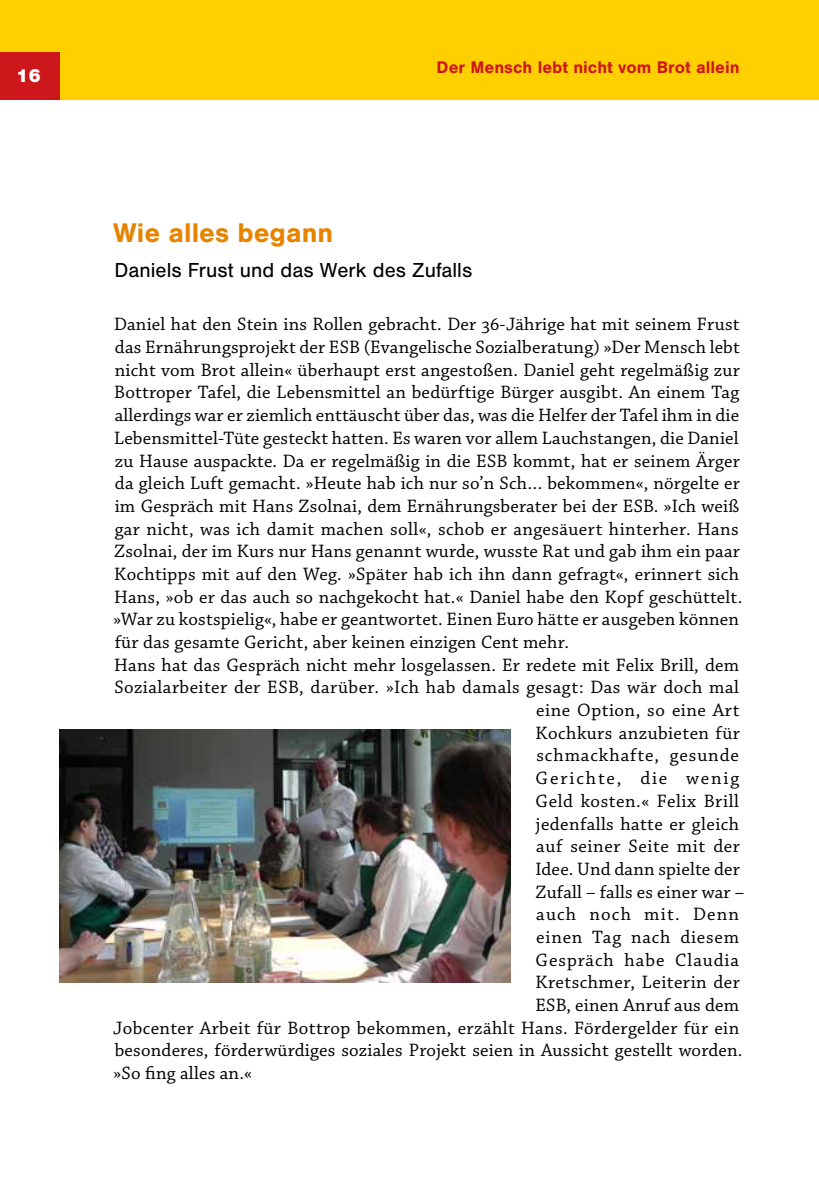
<style>
.page{position:relative;width:819px;height:1191px;background:#fff}
.page>*{position:absolute;margin:0;border:0;box-sizing:border-box;transform-origin:0 0}
.t1{font:700 28px "Nimbus San";color:#e88300}
.t2{font:21px "Nimbus San";color:#000}
.t3{font:900 19.25px "Nimbus San";color:#fff}
.t4{font:18.9px "Chaparral Pro";letter-spacing:.01em;color:#000}
.t5{font:18.9px "Chaparral Pro";letter-spacing:.03em;color:#000}
.t6{font:18.9px "Chaparral Pro";letter-spacing:.05em;color:#000}
.t7{font:18.9px "Chaparral Pro";letter-spacing:.045em;color:#000}
.t8{font:18.9px "Chaparral Pro";letter-spacing:.1em;color:#000}
.t9{font:18.9px "Chaparral Pro";letter-spacing:.065em;color:#000}
.t10{font:700 17.5px "Nimbus San";color:#cd171a}
</style>
<div class="page">
<div style="left:0;top:0;width:819px;height:99px;background:#ffd000"></div>
<div style="left:0;top:52px;width:60px;height:47px;background:#cd171a"></div>
<img style="left:60px;top:729px;width:450px;height:253px">
<p class="t3" style="left:16px;top:65px;width:27px">16</p>
<p class="t10" style="left:436px;top:58px;width:304px">Der Mensch lebt nicht vom Brot allein</p>
<h1 class="t1" style="left:113px;top:217px;width:221px">Wie alles begann</h1>
<p class="t2" style="left:115px;top:258px;width:359px">Daniels Frust und das Werk des Zufalls</p>
<p class="t4" style="left:114px;top:314px;width:627px">Daniel hat den Stein ins Rollen gebracht. Der 36-Jährige hat mit seinem Frust</p>
<p class="t4" style="left:115px;top:336px;width:626px">das Ernährungsprojekt der ESB (Evangelische Sozialberatung) »Der Mensch lebt</p>
<p class="t4" style="left:115px;top:359px;width:626px">nicht vom Brot allein« überhaupt erst angestoßen. Daniel geht regelmäßig zur</p>
<p class="t4" style="left:114px;top:382px;width:626px">Bottroper Tafel, die Lebensmittel an bedürftige Bürger ausgibt. An einem Tag</p>
<p class="t4" style="left:115px;top:405px;width:625px">allerdings war er ziemlich enttäuscht über das, was die Helfer der Tafel ihm in die</p>
<p class="t4" style="left:114px;top:427px;width:626px">Lebensmittel-Tüte gesteckt hatten. Es waren vor allem Lauchstangen, die Daniel</p>
<p class="t4" style="left:115px;top:450px;width:626px">zu Hause auspackte. Da er regelmäßig in die ESB kommt, hat er seinem Ärger</p>
<p class="t4" style="left:115px;top:473px;width:626px">da gleich Luft gemacht. »Heute hab ich nur so’n Sch… bekommen«, nörgelte er</p>
<p class="t4" style="left:115px;top:495px;width:626px">im Gespräch mit Hans Zsolnai, dem Ernährungsberater bei der ESB. »Ich weiß</p>
<p class="t4" style="left:115px;top:518px;width:625px">gar nicht, was ich damit machen soll«, schob er angesäuert hinterher. Hans</p>
<p class="t4" style="left:114px;top:541px;width:627px">Zsolnai, der im Kurs nur Hans genannt wurde, wusste Rat und gab ihm ein paar</p>
<p class="t4" style="left:114px;top:563px;width:626px">Kochtipps mit auf den Weg. »Später hab ich ihn dann gefragt«, erinnert sich</p>
<p class="t4" style="left:114px;top:586px;width:629px">Hans, »ob er das auch so nachgekocht hat.« Daniel habe den Kopf geschüttelt.</p>
<p class="t4" style="left:113px;top:609px;width:627px">»War zu kostspielig«, habe er geantwortet. Einen Euro hätte er ausgeben können</p>
<p class="t4" style="left:115px;top:631px;width:456px">für das gesamte Gericht, aber keinen einzigen Cent mehr.</p>
<p class="t4" style="left:114px;top:654px;width:626px">Hans hat das Gespräch nicht mehr losgelassen. Er redete mit Felix Brill, dem</p>
<p class="t4" style="left:114px;top:677px;width:626px">Sozialarbeiter der ESB, darüber. »Ich hab damals gesagt: Das wär doch mal</p>
<p class="t4" style="left:536px;top:699px;width:205px">eine Option, so eine Art</p>
<p class="t4" style="left:535px;top:722px;width:206px">Kochkurs anzubieten für</p>
<p class="t6" style="left:536px;top:745px;width:204px">schmackhafte, gesunde</p>
<p class="t8" style="left:535px;top:767px;width:205px">Gerichte, die wenig</p>
<p class="t5" style="left:535px;top:790px;width:205px">Geld kosten.« Felix Brill</p>
<p class="t4" style="left:536px;top:813px;width:205px">jedenfalls hatte er gleich</p>
<p class="t5" style="left:536px;top:835px;width:205px">auf seiner Seite mit der</p>
<p class="t4" style="left:535px;top:858px;width:206px">Idee. Und dann spielte der</p>
<p class="t4" style="left:535px;top:881px;width:210px">Zufall – falls es einer war –</p>
<p class="t9" style="left:536px;top:903px;width:204px">auch noch mit. Denn</p>
<p class="t7" style="left:536px;top:926px;width:204px">einen Tag nach diesem</p>
<p class="t6" style="left:535px;top:949px;width:205px">Gespräch habe Claudia</p>
<p class="t4" style="left:535px;top:972px;width:206px">Kretschmer, Leiterin der</p>
<p class="t4" style="left:535px;top:994px;width:205px">ESB, einen Anruf aus dem</p>
<p class="t4" style="left:113px;top:1017px;width:627px">Jobcenter Arbeit für Bottrop bekommen, erzählt Hans. Fördergelder für ein</p>
<p class="t4" style="left:115px;top:1040px;width:629px">besonderes, förderwürdiges soziales Projekt seien in Aussicht gestellt worden.</p>
<p class="t4" style="left:113px;top:1062px;width:140px">»So fing alles an.«</p>
</div>
